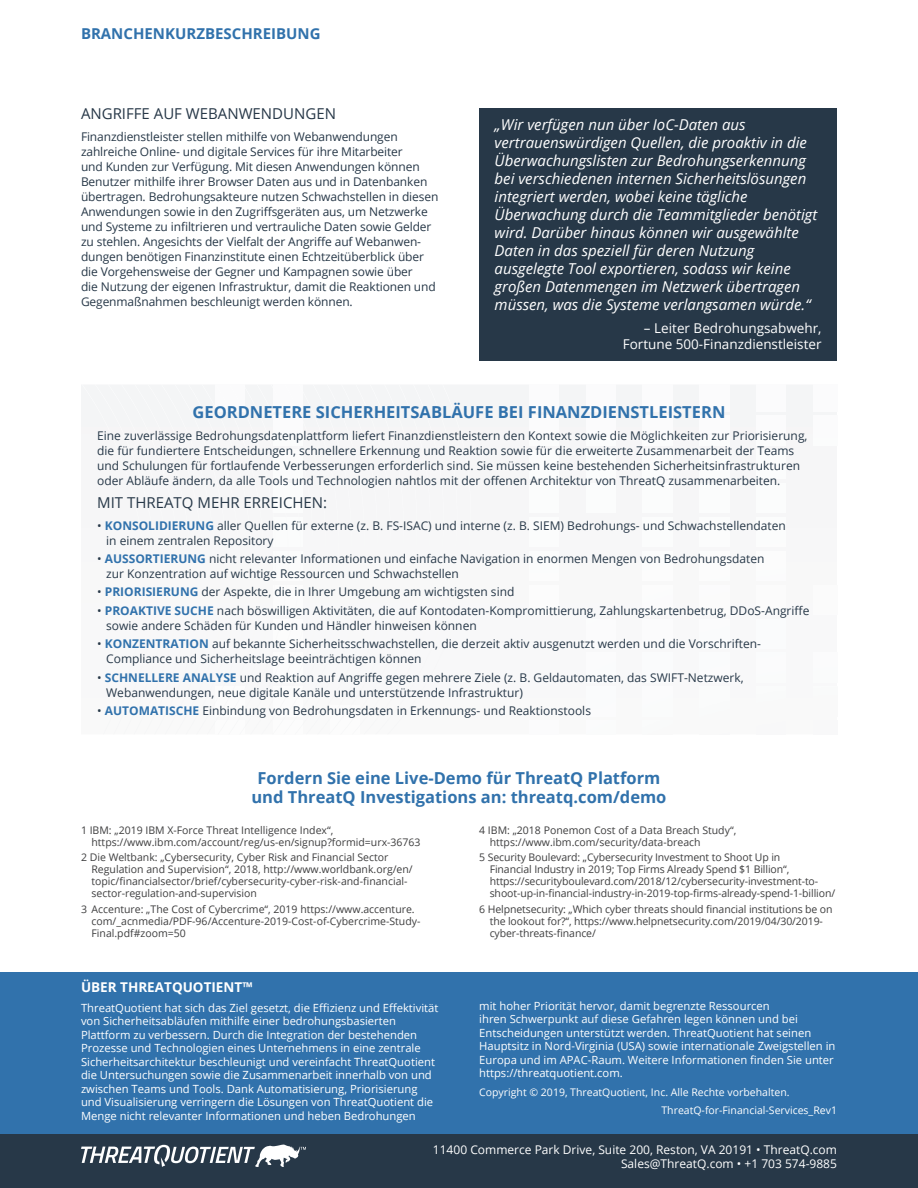
<style>
.page{position:relative;width:918px;height:1188px;background:#fff}
.page>*{position:absolute;margin:0;border:0;box-sizing:border-box;transform-origin:0 0}
.t1{font:700 16.5px/19.5px "Open Sans";color:#3172ac;text-align:center}
.t2{font:italic 15px/18px "Open Sans";color:#fff}
.t3{font:15px "Open Sans";color:#273848}
.t4{font:700 15px "Open Sans";color:#3172ac}
.t5{font:13.5px/16.5px "Open Sans";color:#fff;text-align:right}
.t6{font:700 13.5px "Open Sans";color:#fff}
.t7{font:12px/15px "Open Sans";color:#273848}
.t8{font:12px/13.5px "Open Sans";color:#fff;text-align:right}
.t9{font:11.25px/13.5px "Open Sans";color:#fff}
.t10{font:10.5px/12px "Open Sans";color:#3e3e3f}
.t11{font:10.5px/18.3px "Open Sans";color:#fff}
.s1{font-weight:700;color:#3172ac}
</style>
<div class="page">
<div style="left:81px;top:385px;width:756px;height:42px;background:#f4f5f6"></div>
<img style="left:529px;top:385px;width:29px;height:26px">
<img style="left:529px;top:416px;width:29px;height:11px">
<img style="left:586px;top:385px;width:29px;height:26px">
<img style="left:586px;top:416px;width:29px;height:11px">
<img style="left:700px;top:385px;width:29px;height:26px">
<img style="left:700px;top:416px;width:29px;height:11px">
<img style="left:757px;top:385px;width:29px;height:26px">
<img style="left:757px;top:416px;width:29px;height:11px">
<img style="left:814px;top:385px;width:23px;height:26px">
<img style="left:814px;top:416px;width:23px;height:11px">
<img style="left:643px;top:385px;width:29px;height:26px">
<img style="left:643px;top:416px;width:29px;height:11px">
<div style="left:82px;top:385px;width:390px;height:42px;background:#f4f5f6"></div>
<div style="left:0;top:972px;width:918px;height:216px;background:#3172ac"></div>
<div style="left:0;top:1134px;width:918px;height:54px;background:#273848"></div>
<svg style="left:81px;top:1145px;width:225px;height:22px"></svg>
<div style="left:479px;top:108px;width:358px;height:253px;background:#273848"></div>
<p class="t4" style="left:81px;top:23px;width:241px">BRANCHENKURZBESCHREIBUNG</p>
<p class="t3" style="left:81px;top:104px;width:256px">ANGRIFFE AUF WEBANWENDUNGEN</p>
<p class="t7" style="left:81px;top:129px;width:359px">Finanzdienstleister stellen mithilfe von Webanwendungen zahlreiche Online- und digitale Services für ihre Mitarbeiter<br>und Kunden zur Verfügung. Mit diesen Anwendungen können Benutzer mithilfe ihrer Browser Daten aus und in Datenbanken übertragen. Bedrohungsakteure nutzen Schwachstellen in diesen Anwendungen sowie in den Zugriffsgeräten aus, um Netzwerke und Systeme zu infiltrieren und vertrauliche Daten sowie Gelder zu stehlen. Angesichts der Vielfalt der Angriffe auf Webanwen&shy;dungen benötigen Finanzinstitute einen Echtzeitüberblick über die Vorgehensweise der Gegner und Kampagnen sowie über<br>die Nutzung der eigenen Infrastruktur, damit die Reaktionen und Gegenmaßnahmen beschleunigt werden können.</p>
<p class="t2" style="left:495px;top:115px;width:324px">„Wir verfügen nun über IoC-Daten aus vertrauenswürdigen Quellen, die proaktiv in die Überwachungslisten zur Bedrohungserkennung bei verschiedenen internen Sicherheitslösungen integriert werden, wobei keine tägliche Überwachung durch die Teammitglieder benötigt wird. Darüber hinaus können wir ausgewählte Daten in das speziell für deren Nutzung ausgelegte Tool exportieren, sodass wir keine großen Datenmengen im Netzwerk übertragen müssen, was die Systeme verlangsamen würde.“</p>
<p class="t5" style="left:623px;top:319px;width:200px">– Leiter Bedrohungsabwehr,<br>Fortune 500-Finanzdienstleister</p>
<h1 class="t1" style="left:193px;top:402px;width:534px">GEORDNETERE SICHERHEITSABLÄUFE BEI FINANZDIENSTLEISTERN</h1>
<p class="t7" style="left:97px;top:428px;width:712px">Eine zuverlässige Bedrohungsdatenplattform liefert Finanzdienstleistern den Kontext sowie die Möglichkeiten zur Priorisierung, die für fundiertere Entscheidungen, schnellere Erkennung und Reaktion sowie für die erweiterte Zusammenarbeit der Teams und Schulungen für fortlaufende Verbesserungen erforderlich sind. Sie müssen keine bestehenden Sicherheitsinfrastrukturen oder Abläufe ändern, da alle Tools und Technologien nahtlos mit der offenen Architektur von ThreatQ zusammenarbeiten.</p>
<p class="t3" style="left:97px;top:492px;width:231px">MIT THREATQ MEHR ERREICHEN:</p>
<p class="t7" style="left:106px;top:518px;width:681px;text-indent:-9px">• <span class="s1">KONSOLIDIERUNG</span> aller Quellen für externe (z. B. FS-ISAC) und interne (z. B. SIEM) Bedrohungs- und Schwachstellendaten in einem zentralen Repository</p>
<p class="t7" style="left:106px;top:551px;width:660px;text-indent:-9px">• <span class="s1">AUSSORTIERUNG</span> nicht relevanter Informationen und einfache Navigation in enormen Mengen von Bedrohungsdaten zur Konzentration auf wichtige Ressourcen und Schwachstellen</p>
<p class="t7" style="left:97px;top:584px;width:419px">• <span class="s1">PRIORISIERUNG</span> der Aspekte, die in Ihrer Umgebung am wichtigsten sind</p>
<p class="t7" style="left:106px;top:603px;width:705px;text-indent:-9px">• <span class="s1">PROAKTIVE SUCHE</span> nach böswilligen Aktivitäten, die auf Kontodaten-Kompromittierung, Zahlungskartenbetrug, DDoS-Angriffe sowie andere Schäden für Kunden und Händler hinweisen können</p>
<p class="t7" style="left:106px;top:636px;width:656px;text-indent:-9px">• <span class="s1">KONZENTRATION</span> auf bekannte Sicherheitsschwachstellen, die derzeit aktiv ausgenutzt werden und die Vorschriften-<br>Compliance und Sicherheitslage beeinträchtigen können</p>
<p class="t7" style="left:106px;top:669px;width:639px;text-indent:-9px">• <span class="s1">SCHNELLERE ANALYSE</span> und Reaktion auf Angriffe gegen mehrere Ziele (z. B. Geldautomaten, das SWIFT-Netzwerk,<br>Webanwendungen, neue digitale Kanäle und unterstützende Infrastruktur)</p>
<p class="t7" style="left:97px;top:703px;width:495px">• <span class="s1">AUTOMATISCHE</span> Einbindung von Bedrohungsdaten in Erkennungs- und Reaktionstools</p>
<h1 class="t1" style="left:251px;top:767px;width:417px">Fordern Sie eine Live-Demo für ThreatQ Platform und ThreatQ Investigations an: threatq.com/demo</h1>
<p class="t10" style="left:92px;top:824px;width:331px;text-indent:-10px">1 IBM: „2019 IBM X-Force Threat Intelligence Index“, https://www.ibm.com/account/reg/us-en/signup?formid=urx-36763</p>
<p class="t10" style="left:92px;top:851px;width:323px;text-indent:-10px">2 Die Weltbank: „Cybersecurity, Cyber Risk and Financial Sector Regulation and Supervision“, 2018, http://www.worldbank.org/en/ topic/financialsector/brief/cybersecurity-cyber-risk-and-financial&shy;sector-regulation-and-supervision</p>
<p class="t10" style="left:92px;top:903px;width:330px;text-indent:-10px">3 Accenture: „The Cost of Cybercrime“, 2019 https://www.accenture. com/_acnmedia/PDF-96/Accenture-2019-Cost-of-Cybercrime-Study-<br>Final.pdf#zoom=50</p>
<p class="t10" style="left:490px;top:824px;width:248px;text-indent:-10px">4 IBM: „2018 Ponemon Cost of a Data Breach Study“, https://www.ibm.com/security/data-breach</p>
<p class="t10" style="left:490px;top:851px;width:347px;text-indent:-10px">5 Security Boulevard: „Cybersecurity Investment to Shoot Up in<br>Financial Industry in 2019; Top Firms Already Spend $1 Billion“, https://securityboulevard.com/2018/12/cybersecurity-investment-to&shy;shoot-up-in-financial-industry-in-2019-top-firms-already-spend-1-billion/</p>
<p class="t10" style="left:490px;top:903px;width:344px;text-indent:-10px">6 Helpnetsecurity: „Which cyber threats should financial institutions be on the lookout for?“, https://www.helpnetsecurity.com/2019/04/30/2019- cyber-threats-finance/</p>
<p class="t6" style="left:81px;top:977px;width:173px">ÜBER THREATQUOTIENT™</p>
<p class="t9" style="left:81px;top:1001px;width:359px">ThreatQuotient hat sich das Ziel gesetzt, die Effizienz und Effektivität von Sicherheitsabläufen mithilfe einer bedrohungsbasierten Plattform zu verbessern. Durch die Integration der bestehenden Prozesse und Technologien eines Unternehmens in eine zentrale Sicherheitsarchitektur beschleunigt und vereinfacht ThreatQuotient die Untersuchungen sowie die Zusammenarbeit innerhalb von und zwischen Teams und Tools. Dank Automatisierung, Priorisierung und Visualisierung verringern die Lösungen von ThreatQuotient die Menge nicht relevanter Informationen und heben Bedrohungen</p>
<p class="t9" style="left:479px;top:999px;width:358px">mit hoher Priorität hervor, damit begrenzte Ressourcen<br>ihren Schwerpunkt auf diese Gefahren legen können und bei Entscheidungen unterstützt werden. ThreatQuotient hat seinen Hauptsitz in Nord-Virginia (USA) sowie internationale Zweigstellen in Europa und im APAC-Raum. Weitere Informationen finden Sie unter https://threatquotient.com.</p>
<p class="t11" style="left:661px;top:1083px;width:177px;text-indent:-182px">Copyright © 2019, ThreatQuotient, Inc. Alle Rechte vorbehalten.<br>ThreatQ-for-Financial-Services_Rev1</p>
<p class="t8" style="left:433px;top:1143px;width:406px">11400 Commerce Park Drive, Suite 200, Reston, VA 20191 • ThreatQ.com<br>Sales@ThreatQ.com • +1 703 574-9885</p>
</div>
